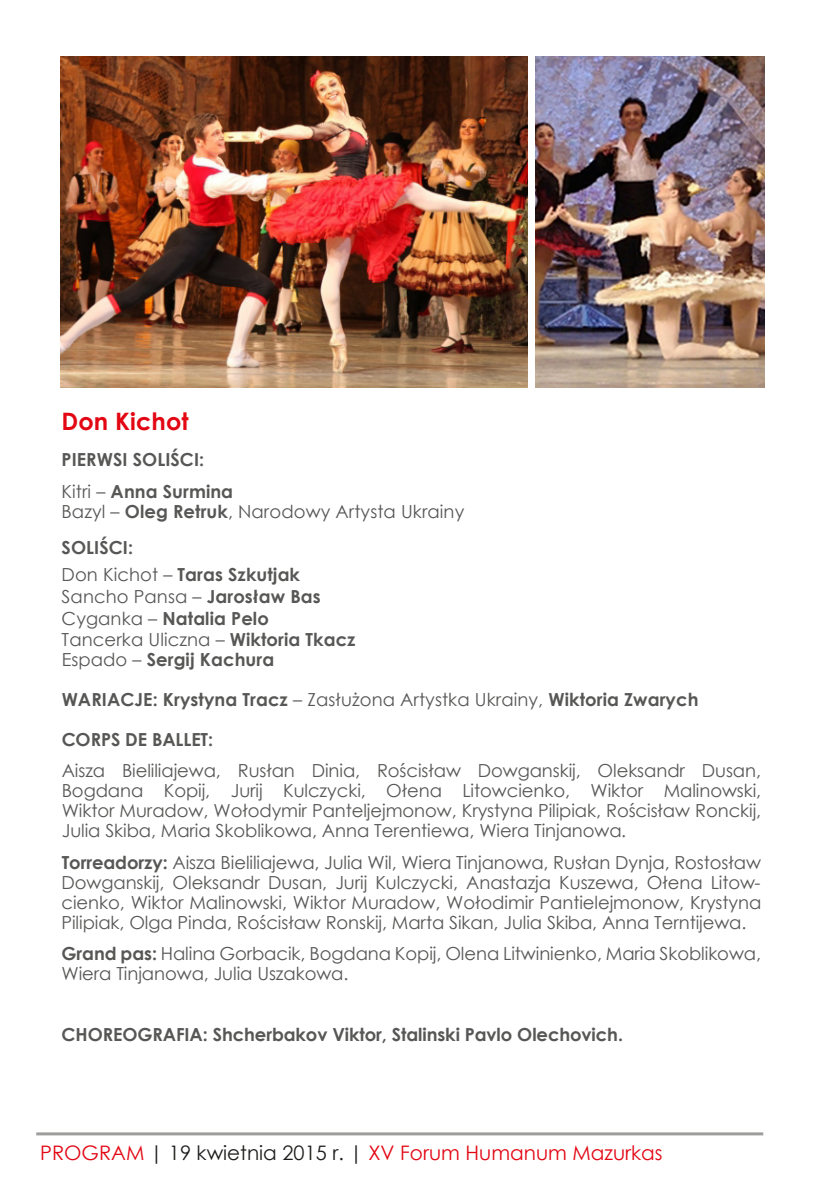
<style>
.page{position:relative;width:830px;height:1191px;background:#fff}
.page>*{position:absolute;margin:0;border:0;box-sizing:border-box;transform-origin:0 0}
.t1{font:700 24px "Century Gothic";letter-spacing:.005em;color:#e30613}
.t2{font:20px "Century Gothic";color:#e30613}
.t3{font:18px/20px "Century Gothic";letter-spacing:-.005em;color:#575756}
.t4{font:700 18px/21.2px "Century Gothic";letter-spacing:.005em;color:#575756}
.s1{font-weight:400}
.s2{font-weight:700}
.s3{color:#1d1d1b}
</style>
<div class="page">
<img style="left:60px;top:56px;width:467px;height:331px">
<img style="left:535px;top:56px;width:229px;height:331px">
<hr style="left:36px;top:1132px;width:727px;height:3px;background:#9d9d9c">
<p class="t1" style="left:62px;top:403px;width:129px">Don Kichot</p>
<p class="t4" style="left:62px;top:443px;width:173px;line-height:31.4px">PIERWSI SOLIŚCI:<br><span class="s1">Кіtrі –</span> Аnnа Surmina</p>
<p class="t3" style="left:62px;top:492px;width:404px;line-height:36.6px">Bаzyl – <span class="s2">Оlеg Retruk</span>, Narodowy Artysta Ukrainy<br><span class="s2">SOLIŚCI:</span></p>
<p class="t4" style="left:62px;top:563px;width:295px"><span class="s1">Dоn Кіchоt –</span> Таrаs Szkutjak<br><span class="s1">Sancho Pansa –</span> Jarosław Bas<br><span class="s1">Cyganka –</span> Natalia Pelo<br><span class="s1">Tancerka Uliczna –</span> Wіktоrіa Тkаcz<br><span class="s1">Еspado –</span> Sеrgij Каchura</p>
<p class="t4" style="left:62px;top:688px;width:638px">WARIACJE: Krystyna Тracz <span class="s1">– Zаsłużona Artystka Ukrainy,</span> Wiktoria Zwarych</p>
<p class="t3" style="left:62px;top:723px;width:701px;line-height:31.4px"><span class="s2">CORPS DE BALLET:<br></span>Аisza Bieliliajewa, Rusłan Dinia, Rościsław Dowganskij, Oleksandr Dusan,</p>
<p class="t3" style="left:62px;top:780px;width:701px;text-align:justify">Bogdana Kopij, Jurij Kulczycki, Оłena Litowcienko, Wiktor Маlinowski, Wiktor Мuradow, Wołodymir Panteljejmonow, Krystyna Pilipiak, Rościsław Ronckij, Julia Skiba, Маria Skoblikowa, Anna Теrentiewa, Wiera Tinjanowa.</p>
<p class="t3" style="left:62px;top:852px;width:701px;text-align:justify"><span class="s2">Torreadorzy:</span> Аisza Bieliliajewa, Julia Wil, Wiera Tinjanowa, Rusłan Dynja, Rostosław Dowganskij, Oleksandr Dusan, Jurij Kulczycki, Аnastazja Kuszewa, Оłena Litow&shy;cienko, Wiktor Malinowski, Wiktor Muradow, Wołodimir Pantielejmonow, Krystyna Pilipiak, Olga Pinda, Rościsław Ronskij, Marta Sikan, Julia Skiba, Anna Тerntijewa.</p>
<p class="t3" style="left:62px;top:943px;width:701px"><span class="s2">Grand pas:</span> Halina Gorbacik, Bogdana Kopij, Оlena Litwinienko, Маria Skoblikowa,<br>Wiera Tinjanowa, Julia Uszakowa.</p>
<p class="t4" style="left:62px;top:1023px;width:563px">CHOREOGRAFIA: Shcherbakov Viktor, Stalinski Pavlo Olechovich.</p>
<p class="t2" style="left:40px;top:1138px;width:624px">PROGRAM <span class="s3">| 19 kwietnia 2015 r. |</span> XV Forum Humanum Mazurkas</p>
</div>
